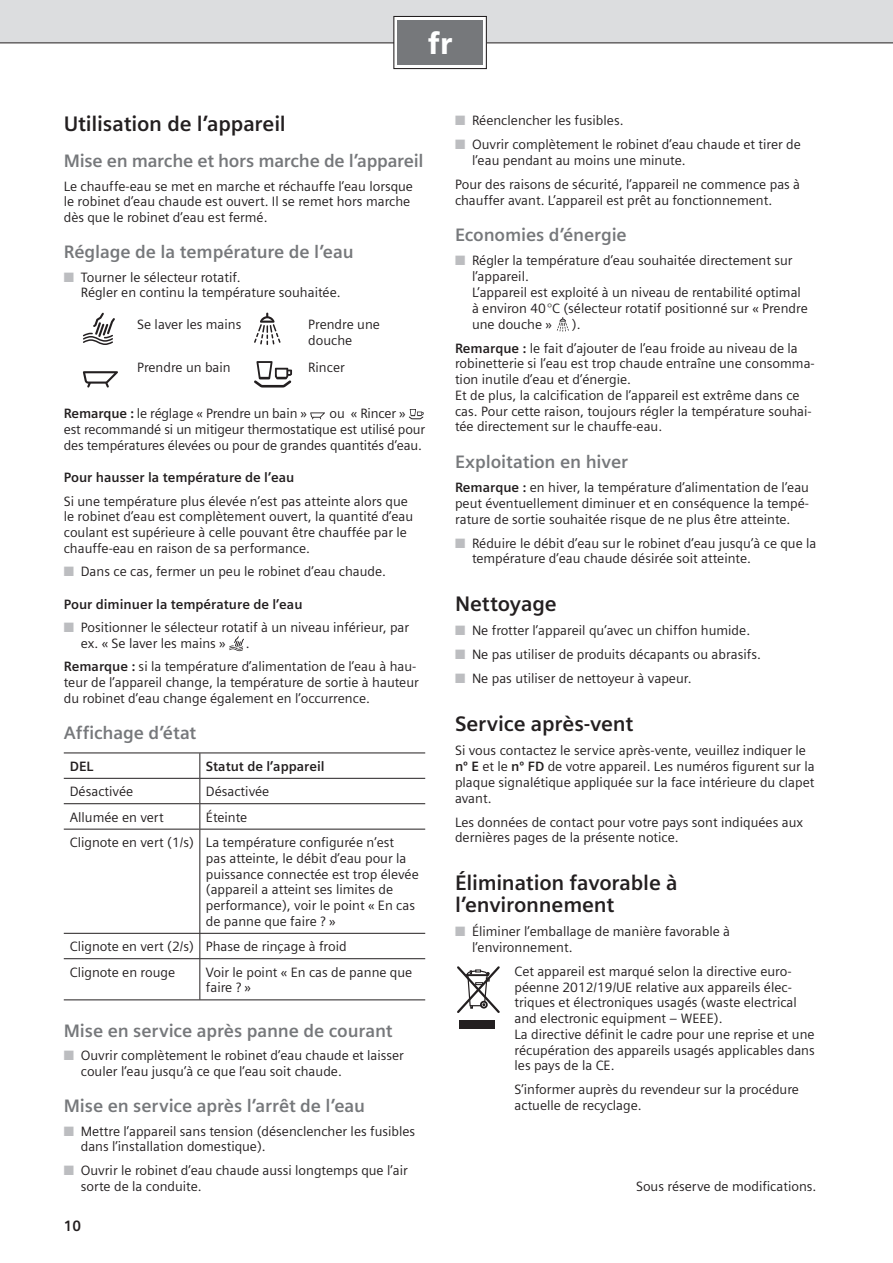
<style>
.page{position:relative;width:893px;height:1263px;background:#fff}
.page>*{position:absolute;margin:0;border:0;box-sizing:border-box;transform-origin:0 0}
.t1{font:900 30.75px "Siemens Sans";color:#fff}
.t2{font:700 21px/21.8px "Siemens Sans";letter-spacing:-.01em;color:#231f20}
.t3{font:700 18px "Siemens Sans";letter-spacing:-.01em;color:#76787b}
.t4{font:700 15px "Siemens Sans";color:#231f20}
.t5{font:13.5px/15.8px "Siemens Sans";color:#231f20}
.t6{font:700 13.5px "Siemens Sans";color:#231f20}
.s1{color:#bcbdc0}
.s2{font-weight:700}
</style>
<div class="page">
<div style="left:0;top:0;width:893px;height:43px;background:#dcdddf"></div>
<hr style="left:0;top:43px;width:893px;height:1px;background:#231f20">
<div style="left:394px;top:16px;width:92px;height:53px;background:#fff"></div>
<div style="left:393px;top:16px;width:94px;height:53px;border:1px solid #231f20"></div>
<div style="left:398px;top:20px;width:85px;height:45px;background:#76787b"></div>
<svg style="left:83px;top:313px;width:32px;height:32px"></svg>
<svg style="left:254px;top:313px;width:27px;height:32px"></svg>
<svg style="left:83px;top:371px;width:35px;height:16px"></svg>
<svg style="left:254px;top:361px;width:38px;height:26px"></svg>
<svg style="left:310px;top:412px;width:15px;height:7px"></svg>
<svg style="left:409px;top:409px;width:15px;height:10px"></svg>
<svg style="left:229px;top:636px;width:15px;height:15px"></svg>
<hr style="left:200px;top:778px;width:225px;height:1px;background:#231f20">
<hr style="left:200px;top:803px;width:225px;height:1px;background:#231f20">
<hr style="left:200px;top:829px;width:225px;height:1px;background:#231f20">
<hr style="left:64px;top:778px;width:136px;height:1px;background:#231f20">
<hr style="left:64px;top:803px;width:136px;height:1px;background:#231f20">
<svg style="left:199px;top:753px;width:1px;height:76px"></svg>
<hr style="left:64px;top:829px;width:136px;height:1px;background:#231f20">
<hr style="left:199px;top:829px;width:1px;height:104px;background:#231f20">
<svg style="left:199px;top:934px;width:1px;height:24px"></svg>
<hr style="left:199px;top:959px;width:1px;height:40px;background:#231f20">
<hr style="left:64px;top:752px;width:361px;height:1px;background:#231f20">
<hr style="left:64px;top:933px;width:361px;height:1px;background:#231f20">
<hr style="left:64px;top:958px;width:361px;height:1px;background:#231f20">
<hr style="left:64px;top:999px;width:361px;height:1px;background:#231f20">
<svg style="left:557px;top:317px;width:12px;height:15px"></svg>
<svg style="left:457px;top:966px;width:43px;height:47px"></svg>
<div style="left:460px;top:1020px;width:35px;height:9px;background:#231f20"></div>
<h1 class="t1" style="left:428px;top:30px;width:26px">fr</h1>
<h2 class="t2" style="left:64px;top:114px;width:224px">Utilisation de l’appareil</h2>
<h3 class="t3" style="left:64px;top:152px;width:361px">Mise en marche et hors marche de l’appareil</h3>
<p class="t5" style="left:64px;top:179px;width:351px">Le chauffe-eau se met en marche et réchauffe l’eau lorsque le robinet d’eau chaude est ouvert. Il se remet hors marche dès que le robinet d’eau est fermé.</p>
<h3 class="t3" style="left:64px;top:244px;width:291px">Réglage de la température de l’eau</h3>
<p class="t5" style="left:81px;top:270px;width:261px;text-indent:-17px"><span class="s1">■</span> Tourner le sélecteur rotatif.<br>Régler en continu la température souhaitée.</p>
<p class="t5" style="left:137px;top:317px;width:106px">Se laver les mains</p>
<p class="t5" style="left:308px;top:317px;width:73px">Prendre une douche</p>
<p class="t5" style="left:137px;top:360px;width:95px">Prendre un bain</p>
<p class="t5" style="left:308px;top:360px;width:38px">Rincer</p>
<p class="t5" style="left:64px;top:406px;width:245px"><span class="s2">Remarque :</span> le réglage « Prendre un bain »</p>
<p class="t5" style="left:64px;top:406px;width:363px;text-indent:266px">ou « Rincer » est recommandé si un mitigeur thermostatique est utilisé pour des températures élevées ou pour de grandes quantités d’eau.</p>
<p class="t6" style="left:64px;top:471px;width:232px">Pour hausser la température de l’eau</p>
<p class="t5" style="left:64px;top:494px;width:351px">Si une température plus élevée n’est pas atteinte alors que le robinet d’eau est complètement ouvert, la quantité d’eau coulant est supérieure à celle pouvant être chauffée par le chauffe-eau en raison de sa performance.</p>
<p class="t5" style="left:64px;top:564px;width:324px"><span class="s1">■</span> Dans ce cas, fermer un peu le robinet d’eau chaude.</p>
<p class="t6" style="left:64px;top:598px;width:240px">Pour diminuer la température de l’eau</p>
<p class="t5" style="left:81px;top:620px;width:330px;text-indent:-17px"><span class="s1">■</span> Positionner le sélecteur rotatif à un niveau inférieur, par ex. « Se laver les mains »</p>
<p class="t5" style="left:64px;top:632px;width:354px;line-height:23.4px;text-indent:182px">.<br><span class="s2">Remarque :</span> si la température d’alimentation de l’eau à hau-</p>
<p class="t5" style="left:64px;top:675px;width:357px">teur de l’appareil change, la température de sortie à hauteur du robinet d’eau change également en l’occurrence.</p>
<h3 class="t3" style="left:64px;top:724px;width:134px">Affichage d’état</h3>
<p class="t6" style="left:70px;top:760px;width:25px">DEL</p>
<p class="t6" style="left:206px;top:760px;width:120px">Statut de l’appareil</p>
<p class="t5" style="left:70px;top:784px;width:65px">Désactivée</p>
<p class="t5" style="left:206px;top:784px;width:65px">Désactivée</p>
<p class="t5" style="left:70px;top:810px;width:95px">Allumée en vert</p>
<p class="t5" style="left:70px;top:805px;width:326px;line-height:25.3px;text-indent:136px">Éteinte<br>Clignote en vert (1/s) La température configurée n’est</p>
<p class="t5" style="left:206px;top:851px;width:214px">pas atteinte, le débit d’eau pour la puissance connectée est trop élevée (appareil a atteint ses limites de performance), voir le point « En cas de panne que faire ? »</p>
<p class="t5" style="left:70px;top:934px;width:278px;line-height:25.3px">Clignote en vert (2/s) Phase de rinçage à froid<br>Clignote en rouge</p>
<p class="t5" style="left:206px;top:965px;width:208px">Voir le point « En cas de panne que faire ? »</p>
<h3 class="t3" style="left:64px;top:1022px;width:330px">Mise en service après panne de courant</h3>
<p class="t5" style="left:81px;top:1048px;width:325px;text-indent:-17px"><span class="s1">■</span> Ouvrir complètement le robinet d’eau chaude et laisser couler l’eau jusqu’à ce que l’eau soit chaude.</p>
<h3 class="t3" style="left:64px;top:1098px;width:303px">Mise en service après l’arrêt de l’eau</h3>
<p class="t5" style="left:81px;top:1124px;width:336px;text-indent:-17px"><span class="s1">■</span> Mettre l’appareil sans tension (désenclencher les fusibles dans l’installation domestique).</p>
<p class="t5" style="left:81px;top:1163px;width:328px;text-indent:-17px"><span class="s1">■</span> Ouvrir le robinet d’eau chaude aussi longtemps que l’air sorte de la conduite.</p>
<p class="t4" style="left:64px;top:1218px;width:19px">10</p>
<p class="t5" style="left:455px;top:113px;width:170px"><span class="s1">■</span> Réenclencher les fusibles.</p>
<p class="t5" style="left:472px;top:137px;width:330px;text-indent:-17px"><span class="s1">■</span> Ouvrir complètement le robinet d’eau chaude et tirer de l’eau pendant au moins une minute.</p>
<p class="t5" style="left:455px;top:177px;width:347px">Pour des raisons de sécurité, l’appareil ne commence pas à chauffer avant. L’appareil est prêt au fonctionnement.</p>
<h3 class="t3" style="left:455px;top:227px;width:173px">Economies d’énergie</h3>
<p class="t5" style="left:472px;top:254px;width:337px;text-indent:-17px"><span class="s1">■</span> Régler la température d’eau souhaitée directement sur l’appareil.<br>L’appareil est exploité à un niveau de rentabilité optimal à environ 40 °C (sélecteur rotatif positionné sur « Prendre une douche »</p>
<p class="t5" style="left:455px;top:312px;width:344px;line-height:24px;text-indent:117px">).<br><span class="s2">Remarque :</span> le fait d’ajouter de l’eau froide au niveau de la</p>
<p class="t5" style="left:455px;top:356px;width:361px">robinetterie si l’eau est trop chaude entraîne une consomma&shy;tion inutile d’eau et d’énergie.<br>Et de plus, la calcification de l’appareil est extrême dans ce cas. Pour cette raison, toujours régler la température souhai&shy;tée directement sur le chauffe-eau.</p>
<h3 class="t3" style="left:455px;top:453px;width:174px">Exploitation en hiver</h3>
<p class="t5" style="left:455px;top:480px;width:356px;text-align:justify"><span class="s2">Remarque :</span> en hiver, la température d’alimentation de l’eau peut éventuellement diminuer et en conséquence la tempé&shy;rature de sortie souhaitée risque de ne plus être atteinte.</p>
<p class="t5" style="left:472px;top:536px;width:346px;text-indent:-17px"><span class="s1">■</span> Réduire le débit d’eau sur le robinet d’eau jusqu’à ce que la température d’eau chaude désirée soit atteinte.</p>
<h2 class="t2" style="left:455px;top:594px;width:103px">Nettoyage</h2>
<p class="t5" style="left:455px;top:623px;width:297px"><span class="s1">■</span> Ne frotter l’appareil qu’avec un chiffon humide.</p>
<p class="t5" style="left:455px;top:647px;width:307px"><span class="s1">■</span> Ne pas utiliser de produits décapants ou abrasifs.</p>
<p class="t5" style="left:455px;top:671px;width:238px"><span class="s1">■</span> Ne pas utiliser de nettoyeur à vapeur.</p>
<h2 class="t2" style="left:455px;top:714px;width:180px">Service après-vent</h2>
<p class="t5" style="left:455px;top:743px;width:361px">Si vous contactez le service après-vente, veuillez indiquer le <span class="s2">nº E</span> et le <span class="s2">nº FD</span> de votre appareil. Les numéros figurent sur la plaque signalétique appliquée sur la face intérieure du clapet avant.</p>
<p class="t5" style="left:455px;top:815px;width:350px">Les données de contact pour votre pays sont indiquées aux dernières pages de la présente notice.</p>
<h2 class="t2" style="left:455px;top:873px;width:224px">Élimination favorable à l’environnement</h2>
<p class="t5" style="left:472px;top:924px;width:260px;text-indent:-17px"><span class="s1">■</span> Éliminer l’emballage de manière favorable à l’environnement.</p>
<p class="t5" style="left:514px;top:964px;width:302px">Cet appareil est marqué selon la directive euro&shy;péenne 2012/19/UE relative aux appareils élec&shy;triques et électroniques usagés (waste electrical and electronic equipment – WEEE).<br>La directive définit le cadre pour une reprise et une récupération des appareils usagés applicables dans les pays de la CE.</p>
<p class="t5" style="left:514px;top:1082px;width:286px">S’informer auprès du revendeur sur la procédure actuelle de recyclage.</p>
<p class="t5" style="left:636px;top:1179px;width:182px">Sous réserve de modifications.</p>
</div>
